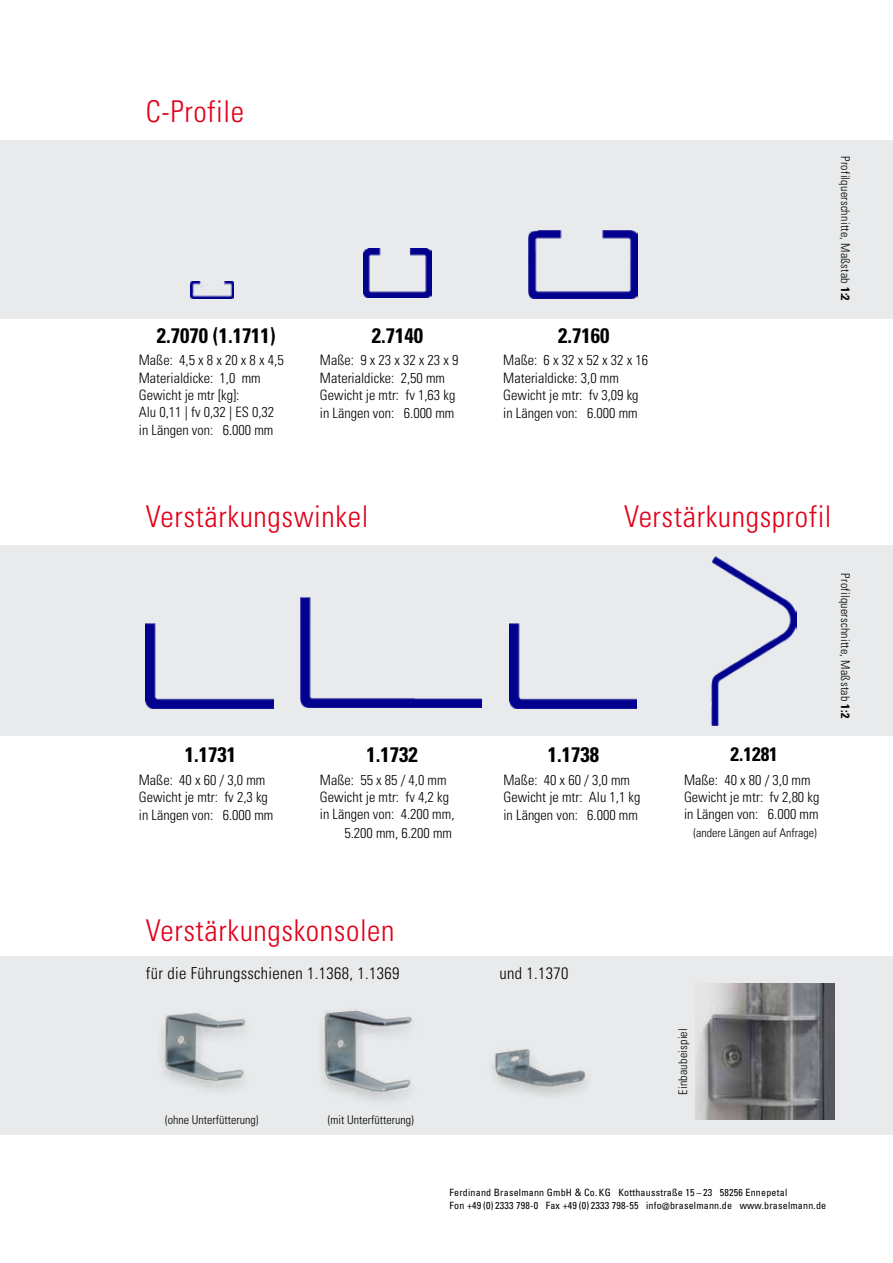
<style>
.page{position:relative;width:893px;height:1263px;background:#fff}
.page>*{position:absolute;margin:0;border:0;box-sizing:border-box;transform-origin:0 0}
.t1{font:300 condensed 30px "Univers LT Std";letter-spacing:.02em;color:#e2001a}
.t2{font:700 condensed 21px "Univers LT Std";color:#000}
.t3{font:700 condensed 19.5px "Univers LT Std";color:#000}
.t4{font:300 condensed 16.5px "Univers LT Std";letter-spacing:.02em;color:#000}
.t5{font:300 condensed 14.25px/17.4px "Univers LT Std";color:#000}
.t6{font:300 condensed 12px "Univers LT Std";letter-spacing:.02em;color:#000}
.t7{font:300 condensed 12px "Univers LT Std";color:#000}
.t8{font:condensed 10.05px/12.8px "Univers LT Std";letter-spacing:.02em;color:#000}
.s1{font-weight:700}
</style>
<div class="page">
<div style="left:0;top:140px;width:893px;height:179px;background:#e8eaeb"></div>
<img style="left:190px;top:282px;width:43px;height:16px">
<img style="left:363px;top:249px;width:68px;height:49px">
<img style="left:529px;top:230px;width:109px;height:68px">
<div style="left:0;top:546px;width:893px;height:190px;background:#e8eaeb"></div>
<img style="left:509px;top:623px;width:127px;height:85px">
<img style="left:301px;top:597px;width:181px;height:111px">
<img style="left:146px;top:623px;width:127px;height:85px">
<div style="left:0;top:956px;width:893px;height:179px;background:#e8eaeb"></div>
<img style="left:321px;top:1009px;width:93px;height:91px">
<img style="left:162px;top:1013px;width:84px;height:76px">
<img style="left:696px;top:983px;width:138px;height:136px">
<img style="left:492px;top:1049px;width:94px;height:46px">
<img style="left:711px;top:557px;width:86px;height:168px">
<h1 class="t1" style="left:146px;top:93px;width:100px">C-Profile</h1>
<h2 class="t2" style="left:157px;top:322px;width:120px">2.7070 (1.1711)</h2>
<p class="t5" style="left:139px;top:352px;width:146px">Maße: 4,5 x 8 x 20 x 8 x 4,5<br>Materialdicke: 1,0 mm<br>Gewicht je mtr [kg]:<br>Alu 0,11 | fv 0,32 | ES 0,32 in Längen von: 6.000 mm</p>
<h2 class="t2" style="left:372px;top:322px;width:53px">2.7140</h2>
<h2 class="t2" style="left:558px;top:322px;width:53px">2.7160</h2>
<p class="t5" style="left:320px;top:352px;width:140px">Maße: 9 x 23 x 32 x 23 x 9<br>Materialdicke: 2,50 mm<br>Gewicht je mtr: fv 1,63 kg in Längen von: 6.000 mm</p>
<p class="t5" style="left:503px;top:352px;width:146px">Maße: 6 x 32 x 52 x 32 x 16<br>Materialdicke: 3,0 mm<br>Gewicht je mtr: fv 3,09 kg in Längen von: 6.000 mm</p>
<p class="t6" style="left:853px;top:156px;width:146px;rotate:90deg">Profilquerschnitte, Maßstab <span class="s1">1:2</span></p>
<h1 class="t1" style="left:146px;top:498px;width:224px">Verstärkungswinkel</h1>
<h1 class="t1" style="left:624px;top:498px;width:209px">Verstärkungsprofil</h1>
<h2 class="t2" style="left:185px;top:742px;width:53px">1.1731</h2>
<h2 class="t2" style="left:366px;top:742px;width:53px">1.1732</h2>
<h2 class="t2" style="left:548px;top:742px;width:53px">1.1738</h2>
<p class="t5" style="left:139px;top:771px;width:136px">Maße: 40 x 60 / 3,0 mm<br>Gewicht je mtr: fv 2,3 kg in Längen von: 6.000 mm</p>
<p class="t5" style="left:320px;top:771px;width:136px">Maße: 55 x 85 / 4,0 mm<br>Gewicht je mtr: fv 4,2 kg in Längen von: 4.200 mm,</p>
<p class="t5" style="left:344px;top:824px;width:109px">5.200 mm, 6.200 mm</p>
<p class="t5" style="left:503px;top:771px;width:138px">Maße: 40 x 60 / 3,0 mm<br>Gewicht je mtr: Alu 1,1 kg in Längen von: 6.000 mm</p>
<h3 class="t3" style="left:730px;top:742px;width:49px">2.1281</h3>
<p class="t5" style="left:684px;top:771px;width:137px">Maße: 40 x 80 / 3,0 mm<br>Gewicht je mtr: fv 2,80 kg in Längen von: 6.000 mm</p>
<p class="t7" style="left:693px;top:826px;width:125px">(andere Längen auf Anfrage)</p>
<p class="t6" style="left:853px;top:573px;width:146px;rotate:90deg">Profilquerschnitte, Maßstab <span class="s1">1:2</span></p>
<h1 class="t1" style="left:146px;top:912px;width:250px">Verstärkungskonsolen</h1>
<p class="t4" style="left:146px;top:964px;width:255px">für die Führungsschienen 1.1368, 1.1369</p>
<p class="t4" style="left:500px;top:964px;width:70px">und 1.1370</p>
<p class="t7" style="left:165px;top:1112px;width:95px">(ohne Unterfütterung)</p>
<p class="t7" style="left:328px;top:1112px;width:87px">(mit Unterfütterung)</p>
<p class="t6" style="left:676px;top:1095px;width:68px;rotate:-90deg">Einbaubeispiel</p>
<p class="t8" style="left:449px;top:1186px;width:378px">Ferdinand Braselmann GmbH &amp; Co. KG Kotthausstraße 15 – 23 58256 Ennepetal<br>Fon +49 (0) 2333 798-0 Fax +49 (0) 2333 798-55 info@braselmann.de www.braselmann.de</p>
</div>
